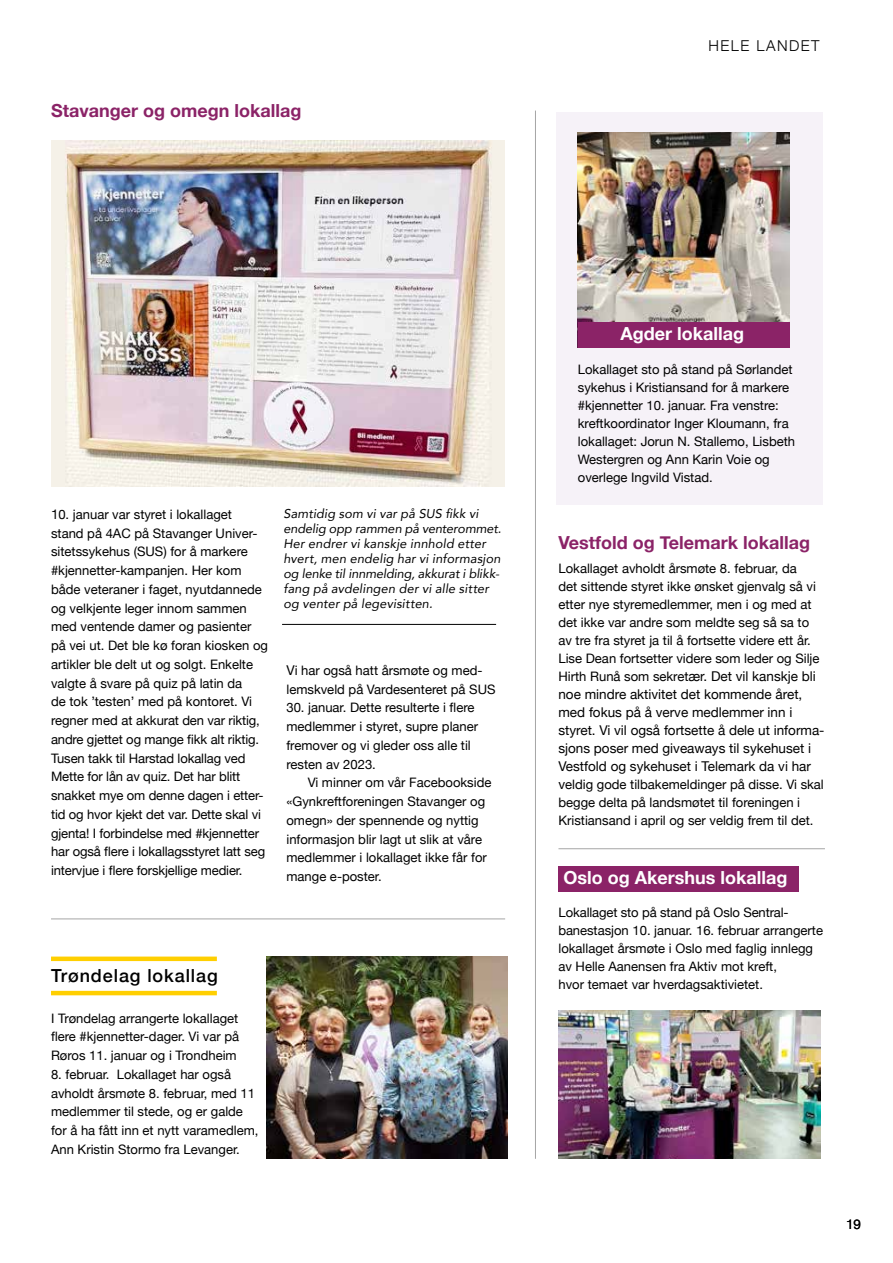
<style>
.page{position:relative;width:893px;height:1263px;background:#fff}
.page>*{position:absolute;margin:0;border:0;box-sizing:border-box;transform-origin:0 0}
.t1{font:700 18px "Helvetica Neue";color:#8b2367}
.t2{font:700 18px "Helvetica Neue";color:#fff}
.t3{font:500 18px "Helvetica Neue";letter-spacing:.05em;color:#000}
.t4{font:300 15px "Helvetica Neue";letter-spacing:.1em;color:#000}
.t5{font:13.5px/18px "Helvetica Neue";color:#000}
.t6{font:13.05px/18.8px "Helvetica Neue";color:#000}
.t7{font:italic 12.75px/15px "Avenir";letter-spacing:.01em;color:#000}
.s1{font-size:13.5px}
.s2{font-size:13.05px}
</style>
<div class="page">
<div style="left:556px;top:113px;width:266px;height:392px;background:#f6f2f8"></div>
<hr style="left:51px;top:918px;width:454px;height:1px;background:#000">
<hr style="left:558px;top:848px;width:267px;height:1px;background:#000">
<hr style="left:535px;top:111px;width:1px;height:1048px;background:#000">
<img style="left:578px;top:132px;width:212px;height:190px">
<img style="left:51px;top:140px;width:453px;height:346px">
<img style="left:266px;top:956px;width:241px;height:202px">
<img style="left:558px;top:1010px;width:262px;height:149px">
<hr style="left:282px;top:624px;width:214px;height:1px;background:#000">
<div style="left:51px;top:956px;width:166px;height:5px;background:#ffcf00"></div>
<hr style="left:51px;top:991px;width:166px;height:4px;background:#ffcf00">
<div style="left:578px;top:322px;width:212px;height:26px;background:#8b2367"></div>
<div style="left:558px;top:866px;width:241px;height:26px;background:#8b2367"></div>
<h1 class="t1" style="left:51px;top:97px;width:252px">Stavanger og omegn lokallag</h1>
<p class="t4" style="left:708px;top:33px;width:113px">HELE LANDET</p>
<p class="t6" style="left:51px;top:506px;width:219px"><span class="s1">1</span>0. januar var styret i lokallaget<br>stand på 4AC på Stavanger Univer&shy;sitetssykehus (SUS) for å markere #kjennetter-kampanjen. Her kom både veteraner i faget, nyutdannede og velkjente leger innom sammen med ventende damer og pasienter på vei ut. Det ble kø foran kiosken og artikler ble delt ut og solgt. Enkelte valgte å svare på quiz på latin da<br>de tok ’testen’ med på kontoret. Vi regner med at akkurat den var riktig, andre gjettet og mange fikk alt riktig.<br>Tusen takk til Harstad lokallag ved Mette for lån av quiz. Det har blitt snakket mye om denne dagen i etter&shy;tid og hvor kjekt det var. Dette skal vi gjenta! I forbindelse med #kjennetter har også flere i lokallagsstyret latt seg intervjue i flere forskjellige medier.</p>
<p class="t7" style="left:283px;top:505px;width:219px">Samtidig som vi var på SUS fikk vi endelig opp rammen på venterommet.<br>Her endrer vi kanskje innhold etter hvert, men endelig har vi informasjon og lenke til innmelding, akkurat i blikk&shy;fang på avdelingen der vi alle sitter og venter på legevisitten.</p>
<p class="t6" style="left:286px;top:662px;width:211px"><span class="s1">V</span>i har også hatt årsmøte og med&shy;lemskveld på Vardesenteret på SUS</p>
<p class="t6" style="left:286px;top:699px;width:193px">30. januar. Dette resulterte i flere medlemmer i styret, supre planer fremover og vi gleder oss alle til resten av 2023.</p>
<p class="t6" style="left:286px;top:774px;width:206px;text-indent:21px">Vi minner om vår Facebookside «Gynkreftforeningen Stavanger og omegn» der spennende og nyttig informasjon blir lagt ut slik at våre medlemmer i lokallaget ikke får for mange e-poster.</p>
<h1 class="t3" style="left:51px;top:961px;width:168px">Trøndelag lokallag</h1>
<p class="t6" style="left:51px;top:1009px;width:190px;text-align:justify">I Trøndelag arrangerte lokallaget flere #kjennetter-dager. Vi var på Røros 11. januar og i Trondheim</p>
<p class="t6" style="left:51px;top:1065px;width:209px">8. februar. Lokallaget har også avholdt årsmøte 8. februar, med 11 medlemmer til stede, og er galde for å ha fått inn et nytt varamedlem, Ann Kristin Stormo fra Levanger.</p>
<h1 class="t2" style="left:620px;top:320px;width:125px">Agder lokallag</h1>
<p class="t6" style="left:578px;top:361px;width:219px;line-height:18px">Lokallaget sto på stand på Sørlandet sykehus i Kristiansand for å markere #kjennetter 10. januar. Fra venstre: kreftkoordinator Inger Kloumann, fra lokallaget: Jorun N. Stallemo, Lisbeth Westergren og Ann Karin Voie og overlege Ingvild Vistad.</p>
<h1 class="t1" style="left:558px;top:528px;width:253px">Vestfold og Telemark lokallag</h1>
<p class="t6" style="left:558px;top:560px;width:263px;line-height:18px">Lokallaget avholdt årsmøte 8. februar, da<br>det sittende styret ikke ønsket gjenvalg så vi etter nye styremedlemmer, men i og med at det ikke var andre som meldte seg så sa to av tre fra styret ja til å fortsette videre ett år.<br>Lise Dean fortsetter videre som leder og Silje</p>
<p class="t5" style="left:558px;top:668px;width:268px"><span class="s2">Hirth Runå som sekret</span>ær. Det vil kanskje bli noe mindre aktivitet det kommende året, med fokus på å verve medlemmer inn i styret. Vi vil også fortsette å dele ut informa&shy;sjons poser med giveaways til sykehuset i Vestfold og sykehuset i Telemark da vi har</p>
<p class="t6" style="left:558px;top:776px;width:267px;line-height:18px"><span class="s1">v</span>eldig gode tilbakemeldinger på disse. Vi skal begge delta på landsmøtet til foreningen i<br>Kristiansand i april og ser veldig frem til det.</p>
<h1 class="t2" style="left:563px;top:863px;width:225px">Oslo og Akershus lokallag</h1>
<p class="t6" style="left:558px;top:904px;width:266px;line-height:18px">Lokallaget sto på stand på Oslo Sentral&shy;banestasjon 10. januar. 16. februar arrangerte lokallaget årsmøte i Oslo med faglig innlegg av Helle Aanensen fra Aktiv mot kreft,<br>hvor temaet var hverdagsaktivietet.</p>
<p class="t5" style="left:846px;top:1216px;width:17px">19</p>
</div>
